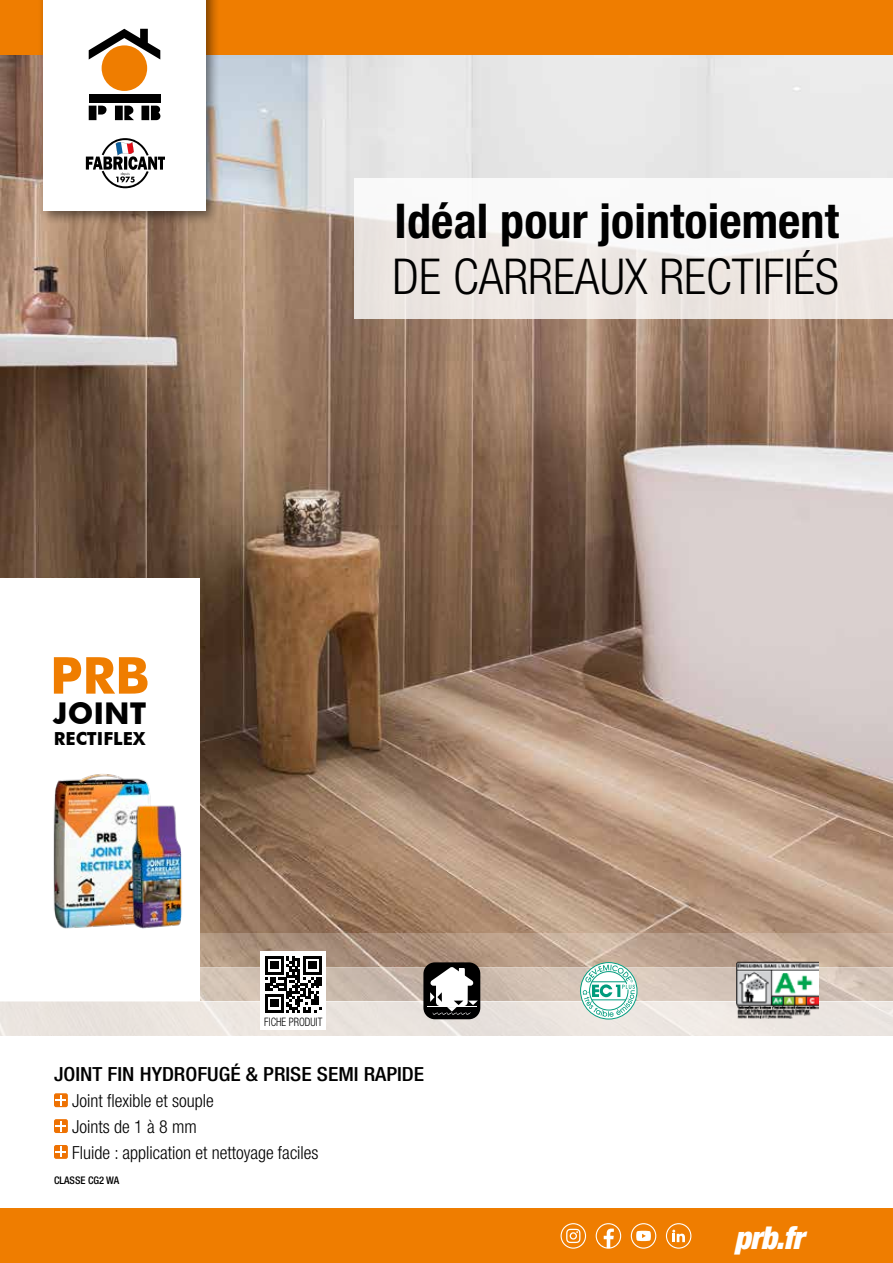
<style>
.page{position:relative;width:893px;height:1263px;background:#fff}
.page>*{position:absolute;margin:0;border:0;box-sizing:border-box;transform-origin:0 0}
.t1{font:700 51px "Futura BT";color:#ef7d00}
.t2{font:300 condensed 49.5px "Helvetica Neue LT Std";color:#000}
.t3{font:700 condensed 48px "Helvetica Neue LT Std";letter-spacing:.005em;color:#000}
.t4{font:italic 900 condensed 31.5px "Helvetica Neue LT Std";color:#fff}
.t5{font:700 30px "Futura BT";color:#000}
.t6{font:500 condensed 19.5px "Helvetica Neue LT Std";color:#000;scale:1.1 1}
.t7{font:300 condensed 18px/25.8px "Helvetica Neue LT Std";color:#000}
.t8{font:700 18px "Futura BT";color:#000}
.t9{font:300 condensed 11.7px "Helvetica Neue LT Std";color:#000;scale:.9 1}
.t10{font:500 condensed 10.5px "Helvetica Neue LT Std";color:#000}
</style>
<div class="page">
<img style="left:0;top:54px;width:893px;height:879px">
<div style="left:0;top:1001px;width:893px;height:34px;background:#ebe5df"></div>
<svg style="left:200px;top:967px;width:693px;height:34px;background:#d1c1b4"></svg>
<svg style="left:200px;top:933px;width:693px;height:34px;background:#b79d89"></svg>
<div style="left:0;top:1209px;width:893px;height:54px;background:#ef7d00"></div>
<svg style="left:631px;top:1223px;width:25px;height:26px"></svg>
<svg style="left:666px;top:1223px;width:25px;height:26px"></svg>
<svg style="left:561px;top:1223px;width:25px;height:26px"></svg>
<svg style="left:596px;top:1223px;width:25px;height:26px"></svg>
<div style="left:0;top:578px;width:200px;height:423px;background:#fff"></div>
<div style="left:0;top:0;width:893px;height:54px;background:#ef7d00"></div>
<div style="left:38px;top:0;width:182px;height:225px;background:#000;opacity:.5"></div>
<div style="left:43px;top:0;width:163px;height:210px;background:#fff"></div>
<div style="left:102px;top:45px;width:45px;height:46px;background:#ef7d00;border-radius:50%"></div>
<div style="left:89px;top:94px;width:71px;height:8px;background:#000"></div>
<svg style="left:89px;top:29px;width:71px;height:31px"></svg>
<div style="left:89px;top:106px;width:7px;height:14px;background:#000"></div>
<svg style="left:98px;top:106px;width:9px;height:9px"></svg>
<div style="left:115px;top:106px;width:8px;height:14px;background:#000"></div>
<div style="left:141px;top:106px;width:8px;height:14px;background:#000"></div>
<svg style="left:124px;top:106px;width:10px;height:14px"></svg>
<svg style="left:151px;top:106px;width:9px;height:14px"></svg>
<svg style="left:86px;top:138px;width:79px;height:50px"></svg>
<svg style="left:354px;top:179px;width:539px;height:140px;fill:#f1ebe7"></svg>
<div style="left:54px;top:1093px;width:14px;height:14px;background:#ee7203;border-radius:2px"></div>
<svg style="left:56px;top:1095px;width:10px;height:10px"></svg>
<div style="left:54px;top:1119px;width:14px;height:14px;background:#ee7203;border-radius:2px"></div>
<svg style="left:56px;top:1121px;width:10px;height:10px"></svg>
<div style="left:54px;top:1145px;width:14px;height:14px;background:#ee7203;border-radius:2px"></div>
<svg style="left:56px;top:1147px;width:10px;height:10px"></svg>
<div style="left:261px;top:951px;width:65px;height:79px;background:#fff"></div>
<svg style="left:265px;top:956px;width:57px;height:57px"></svg>
<div style="left:423px;top:962px;width:57px;height:57px;background:#000;border-radius:11px"></div>
<hr style="left:427px;top:1006px;width:49px;height:1px;background:#fff">
<svg style="left:430px;top:967px;width:48px;height:48px"></svg>
<div style="left:580px;top:962px;width:57px;height:57px;border:1px solid #009c7d;border-radius:50%"></div>
<svg style="left:583px;top:965px;width:52px;height:52px"></svg>
<img style="left:53px;top:774px;width:98px;height:155px">
<img style="left:737px;top:961px;width:81px;height:57px">
<img style="left:117px;top:802px;width:65px;height:127px">
<h3 class="t3" style="left:395px;top:192px;width:446px">Idéal pour jointoiement</h3>
<h2 class="t2" style="left:393px;top:248px;width:448px">DE CARREAUX RECTIFIÉS</h2>
<h1 class="t1" style="left:50px;top:644px;width:101px">PRB</h1>
<h3 class="t5" style="left:53px;top:695px;width:94px">JOINT</h3>
<p class="t8" style="left:54px;top:728px;width:93px">RECTIFLEX</p>
<p class="t9" style="left:264px;top:1015px;width:66px">FICHE PRODUIT</p>
<p class="t6" style="left:54px;top:1063px;width:338px">JOINT FIN HYDROFUGÉ &amp; PRISE SEMI RAPIDE</p>
<p class="t7" style="left:72px;top:1088px;width:248px">Joint flexible et souple<br>Joints de 1 à 8 mm<br>Fluide : application et nettoyage faciles</p>
<p class="t10" style="left:54px;top:1174px;width:67px">CLASSE CG2 WA</p>
<h3 class="t4" style="left:734px;top:1218px;width:71px">prb.fr</h3>
</div>
